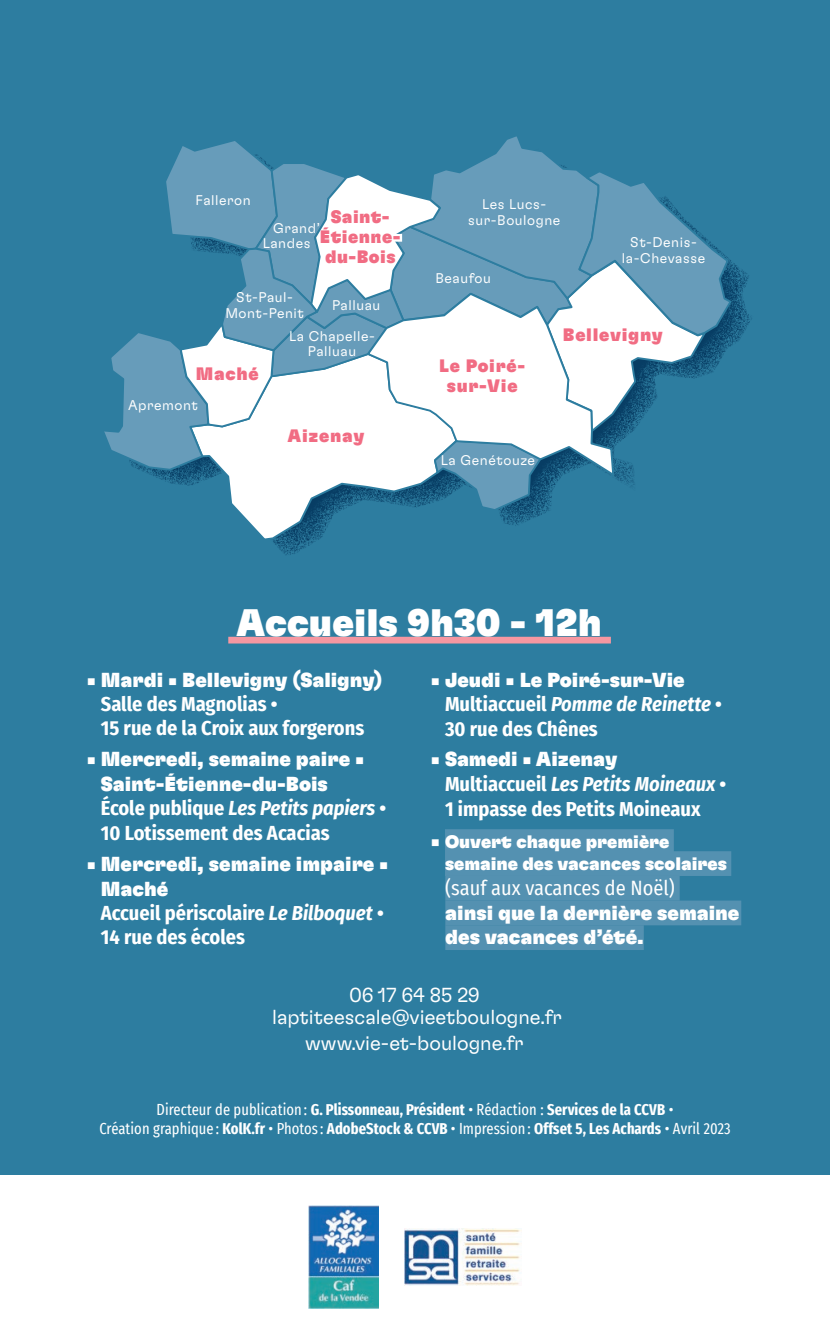
<style>
.page{position:relative;width:830px;height:1340px;background:#fff}
.page>*{position:absolute;margin:0;border:0;box-sizing:border-box;transform-origin:0 0}
.t1{font:38.25px "GT Flexa Bl";color:#fff}
.t2{font:700 20.25px/24.3px "Fira Sans Condensed";color:#fff}
.t3{font:20.25px/24.8px "GT Flexa Bl";color:#fff}
.t4{font:300 20.25px/22.5px "GT Flexa";color:#fff;text-align:center}
.t5{font:20.25px "Fira Sans Condensed";color:#fff}
.t6{font:18px/20.2px "GT Flexa Bl";letter-spacing:.04em;color:#f16c83;text-align:center}
.t7{font:18px/22.1px "GT Flexa Bl";color:#fff}
.t8{font:extra-condensed 15.75px/18.9px "Fira Sans";letter-spacing:.005em;color:#fff;text-align:center}
.t9{font:300 13.95px/15.8px "GT Flexa";letter-spacing:.04em;color:#fff;text-align:center}
.s1{font-style:italic}
.s2{font-size:20.25px}
.s3{font-weight:700}
</style>
<div class="page">
<div style="left:0;top:0;width:829px;height:1174px;background:#2d7da0"></div>
<svg style="left:273px;top:263px;width:479px;height:292px"></svg>
<svg style="left:240px;top:512px;width:218px;height:29px"></svg>
<svg style="left:104px;top:136px;width:628px;height:376px"></svg>
<div style="left:391px;top:234px;width:11px;height:8px;border:4px solid #fff"></div>
<div style="left:228px;top:636px;width:382px;height:7px;background:#f597a1"></div>
<div style="left:445px;top:829px;width:228px;height:25px;background:#5491b1"></div>
<div style="left:445px;top:851px;width:286px;height:25px;background:#5491b1"></div>
<div style="left:445px;top:875px;width:234px;height:25px;background:#5491b1"></div>
<div style="left:445px;top:900px;width:296px;height:25px;background:#5491b1"></div>
<div style="left:445px;top:925px;width:198px;height:25px;background:#5491b1"></div>
<img style="left:404px;top:1228px;width:117px;height:57px">
<img style="left:308px;top:1205px;width:70px;height:102px">
<p class="t9" style="left:195px;top:192px;width:57px">Falleron</p>
<p class="t6" style="left:320px;top:206px;width:82px">Saint-<br>Étienne&shy;du-Bois</p>
<p class="t9" style="left:262px;top:219px;width:59px;text-align:left;text-indent:10px">Grand’<br>Landes</p>
<p class="t9" style="left:225px;top:288px;width:80px;line-height:16.4px">St-Paul-<br>Mont-Penit</p>
<p class="t9" style="left:332px;top:296px;width:50px">Palluau</p>
<p class="t6" style="left:196px;top:363px;width:64px">Maché</p>
<p class="t9" style="left:128px;top:396px;width:71px">Apremont</p>
<p class="t9" style="left:289px;top:327px;width:87px">La Chapelle-<br>Palluau</p>
<p class="t6" style="left:287px;top:425px;width:78px">Aizenay</p>
<p class="t9" style="left:468px;top:196px;width:94px">Les Lucs&shy;sur-Boulogne</p>
<p class="t9" style="left:435px;top:269px;width:57px">Beaufou</p>
<p class="t9" style="left:621px;top:234px;width:85px">St-Denis&shy;la-Chevasse</p>
<p class="t6" style="left:439px;top:355px;width:87px">Le Poiré&shy;sur-Vie</p>
<p class="t9" style="left:440px;top:452px;width:96px">La Genétouze</p>
<p class="t6" style="left:562px;top:324px;width:101px">Bellevigny</p>
<h1 class="t1" style="left:236px;top:599px;width:367px">Accueils 9h30 - 12h</h1>
<p class="t3" style="left:87px;top:666px;width:297px">• Mardi • Bellevigny (Saligny)</p>
<p class="t2" style="left:101px;top:690px;width:265px">Salle des Magnolias •<br>15 rue de la Croix aux forgerons</p>
<p class="t3" style="left:101px;top:746px;width:265px;text-indent:-14px">• Mercredi, semaine paire •<br>Saint-Étienne-du-Bois</p>
<p class="t2" style="left:101px;top:794px;width:287px">École publique <span class="s1">Les Petits papiers</span> •<br>10 Lotissement des Acacias</p>
<p class="t3" style="left:101px;top:851px;width:289px;text-indent:-14px">• Mercredi, semaine impaire •<br>Maché</p>
<p class="t2" style="left:101px;top:899px;width:284px">Accueil périscolaire <span class="s1">Le Bilboquet</span> •<br>14 rue des écoles</p>
<p class="t3" style="left:431px;top:666px;width:255px">• Jeudi • Le Poiré-sur-Vie</p>
<p class="t2" style="left:445px;top:690px;width:278px">Multiaccueil <span class="s1">Pomme de Reinette</span> •<br>30 rue des Chênes</p>
<p class="t3" style="left:431px;top:746px;width:188px">• Samedi • Aizenay</p>
<p class="t2" style="left:445px;top:770px;width:283px">Multiaccueil <span class="s1">Les Petits Moineaux</span> •<br>1 impasse des Petits Moineaux</p>
<p class="t7" style="left:445px;top:830px;width:283px;text-indent:-14px"><span class="s2">•</span> Ouvert chaque première semaine des vacances scolaires</p>
<p class="t5" style="left:445px;top:872px;width:231px">(sauf aux vacances de Noël)</p>
<p class="t3" style="left:445px;top:899px;width:295px">ainsi que la dernière semaine des vacances d’été.</p>
<p class="t4" style="left:272px;top:982px;width:291px">06 17 64 85 29 laptiteescale@vieetboulogne.fr</p>
<p class="t4" style="left:305px;top:1030px;width:220px">www.vie-et-boulogne.fr</p>
<p class="t8" style="left:99px;top:1099px;width:632px">Directeur de publication : <span class="s3">G. Plissonneau, Président</span> • Rédaction : <span class="s3">Services de la CCVB</span> •<br>Création graphique : <span class="s3">KolK.fr</span> • Photos: <span class="s3">AdobeStock &amp; CCVB</span> • Impression : <span class="s3">Offset 5, Les Achards</span> • Avril 2023</p>
</div>
